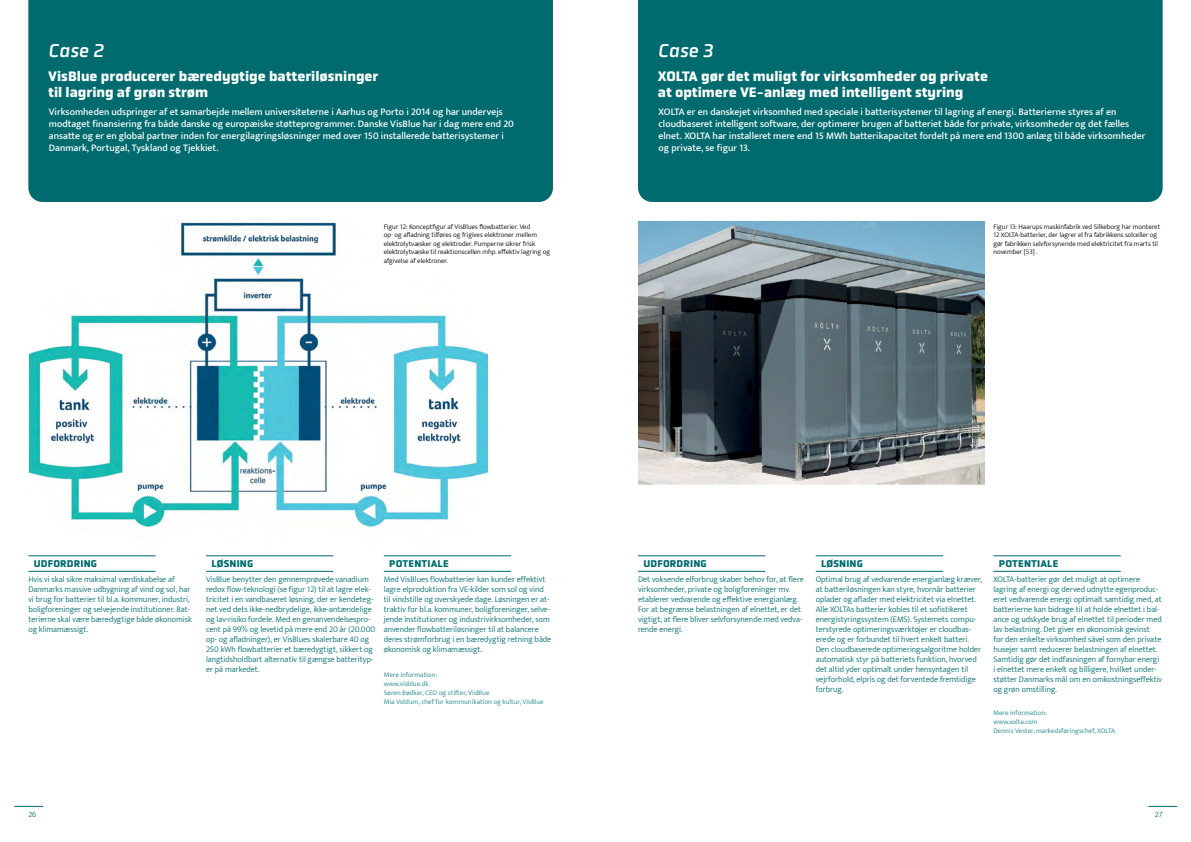
<style>
.page{position:relative;width:1191px;height:842px;background:#fff}
.page>*{position:absolute;margin:0;border:0;box-sizing:border-box;transform-origin:0 0}
.t1{font:italic 19px "Obvia";color:#fff}
.t2{font:700 14px/16px "Obvia";color:#fff}
.t3{font:500 10px/12px "Mukta";color:#fff}
.t4{font:700 10px "Obvia";letter-spacing:.015em;color:#006b6e}
.t5{font:300 8.5px/10px "Mukta";color:#006b6e}
.t6{font:300 8px "Mukta";color:#006b6e}
.t7{font:300 7px/8.4px "Mukta";color:#000}
.t8{font:7px/9px "Mukta";color:#3e969c}
</style>
<div class="page">
<svg style="left:1148px;top:806px;width:29px;height:1px"></svg>
<svg style="left:14px;top:806px;width:29px;height:1px"></svg>
<div style="left:28px;top:0;width:525px;height:202px;background:#006b6e"></div>
<div style="left:638px;top:0;width:524px;height:202px;background:#006b6e"></div>
<hr style="left:638px;top:556px;width:127px;height:1px;background:#006b6e">
<hr style="left:815px;top:556px;width:128px;height:1px;background:#006b6e">
<hr style="left:993px;top:556px;width:127px;height:1px;background:#006b6e">
<hr style="left:638px;top:571px;width:127px;height:1px;background:#006b6e">
<hr style="left:815px;top:571px;width:128px;height:1px;background:#006b6e">
<hr style="left:993px;top:571px;width:127px;height:1px;background:#006b6e">
<hr style="left:28px;top:556px;width:128px;height:1px;background:#006b6e">
<hr style="left:206px;top:556px;width:127px;height:1px;background:#006b6e">
<hr style="left:384px;top:556px;width:127px;height:1px;background:#006b6e">
<hr style="left:28px;top:571px;width:128px;height:1px;background:#006b6e">
<hr style="left:206px;top:571px;width:127px;height:1px;background:#006b6e">
<hr style="left:384px;top:571px;width:127px;height:1px;background:#006b6e">
<img style="left:29px;top:222px;width:459px;height:306px">
<img style="left:638px;top:221px;width:347px;height:264px">
<h1 class="t1" style="left:48px;top:38px;width:57px">Case 2</h1>
<h2 class="t2" style="left:48px;top:69px;width:332px">VisBlue producerer bæredygtige batteriløsninger til lagring af grøn strøm</h2>
<p class="t3" style="left:49px;top:105px;width:466px">Virksomheden udspringer af et samarbejde mellem universiteterne i Aarhus og Porto i 2014 og har undervejs modtaget finansiering fra både danske og europæiske støtteprogrammer. Danske VisBlue har i dag mere end 20 ansatte og er en global partner inden for energilagringsløsninger med over 150 installerede batterisystemer i Danmark, Portugal, Tyskland og Tjekkiet.</p>
<p class="t7" style="left:384px;top:222px;width:168px">Figur 12: Konceptfigur af VisBlues flowbatterier. Ved<br>op- og afladning tilføres og frigives elektroner mellem elektrolytvæsker og elektroder. Pumperne sikrer frisk elektrolytvæske til reaktionscellen mhp. effektiv lagring og afgivelse af elektroner.</p>
<h1 class="t1" style="left:658px;top:38px;width:57px">Case 3</h1>
<h2 class="t2" style="left:658px;top:69px;width:332px">XOLTA gør det muligt for virksomheder og private at optimere VE-anlæg med intelligent styring</h2>
<p class="t3" style="left:658px;top:105px;width:488px">XOLTA er en danskejet virksomhed med speciale i batterisystemer til lagring af energi. Batterierne styres af en cloudbaseret intelligent software, der optimerer brugen af batteriet både for private, virksomheder og det fælles elnet. XOLTA har installeret mere end 15 MWh batterikapacitet fordelt på mere end 1300 anlæg til både virksomheder og private, se figur 13.</p>
<p class="t7" style="left:993px;top:222px;width:168px">Figur 13: Haarups maskinfabrik ved Silkeborg har monteret 12 XOLTA-batterier, der lagrer el fra fabrikkens solceller og gør fabrikken selvforsynende med elektricitet fra marts til november [53] .</p>
<p class="t4" style="left:34px;top:557px;width:65px">UDFORDRING</p>
<p class="t4" style="left:211px;top:557px;width:43px">LØSNING</p>
<p class="t4" style="left:389px;top:557px;width:61px">POTENTIALE</p>
<p class="t4" style="left:643px;top:557px;width:65px">UDFORDRING</p>
<p class="t4" style="left:821px;top:557px;width:43px">LØSNING</p>
<p class="t4" style="left:998px;top:557px;width:61px">POTENTIALE</p>
<p class="t5" style="left:28px;top:574px;width:165px">Hvis vi skal sikre maksimal værdiskabelse af Danmarks massive udbygning af vind og sol, har vi brug for batterier til bl.a. kommuner, industri, boligforeninger og selvejende institutioner. Bat&shy;terierne skal være bæredygtige både økonomisk og klimamæssigt.</p>
<p class="t5" style="left:206px;top:574px;width:171px">VisBlue benytter den gennemprøvede vanadium redox flow-teknologi (se figur 12) til at lagre elek&shy;tricitet i en vandbaseret løsning, der er kendeteg&shy;net ved dets ikke-nedbrydelige, ikke-antændelige og lav-risiko fordele. Med en genanvendelsespro&shy;cent på 99% og levetid på mere end 20 år (20.000 op- og afladninger), er VisBlues skalerbare 40 og 250 kWh flowbatterier et bæredygtigt, sikkert og langtidsholdbart alternativ til gængse batterityp&shy;er på markedet.</p>
<p class="t5" style="left:384px;top:574px;width:169px">Med VisBlues flowbatterier kan kunder effektivt lagre elproduktion fra VE-kilder som sol og vind til vindstille og overskyede dage. Løsningen er at&shy;traktiv for bl.a. kommuner, boligforeninger, selve&shy;jende institutioner og industrivirksomheder, som anvender flowbatteriløsninger til at balancere deres strømforbrug i en bæredygtig retning både økonomisk og klimamæssigt.</p>
<p class="t8" style="left:384px;top:670px;width:161px">Mere information:<br>www.visblue.dk<br>Søren Bødker, CEO og stifter, VisBlue<br>Mia Voldum, chef for kommunikation og kultur, VisBlue</p>
<p class="t5" style="left:638px;top:574px;width:167px">Det voksende elforbrug skaber behov for, at flere virksomheder, private og boligforeninger mv. etablerer vedvarende og effektive energianlæg.<br>For at begrænse belastningen af elnettet, er det vigtigt, at flere bliver selvforsynende med vedva&shy;rende energi.</p>
<p class="t5" style="left:815px;top:574px;width:168px">Optimal brug af vedvarende energianlæg kræver, at batteriløsningen kan styre, hvornår batterier oplader og aflader med elektricitet via elnettet.<br>Alle XOLTAs batterier kobles til et sofistikeret energistyringssystem (EMS). Systemets compu&shy;terstyrede optimeringsværktøjer er cloudbas&shy;erede og er forbundet til hvert enkelt batteri.<br>Den cloudbaserede optimeringsalgoritme holder automatisk styr på batteriets funktion, hvorved det altid yder optimalt under hensyntagen til vejrforhold, elpris og det forventede fremtidige forbrug.</p>
<p class="t5" style="left:993px;top:574px;width:170px">XOLTA-batterier gør det muligt at optimere lagring af energi og derved udnytte egenproduc&shy;eret vedvarende energi optimalt samtidig med, at batterierne kan bidrage til at holde elnettet i bal&shy;ance og udskyde brug af elnettet til perioder med lav belastning. Det giver en økonomisk gevinst<br>for den enkelte virksomhed såvel som den private husejer samt reducerer belastningen af elnettet.<br>Samtidig gør det indfasningen af fornybar energi i elnettet mere enkelt og billigere, hvilket under&shy;støtter Danmarks mål om en omkostningseffektiv og grøn omstilling.</p>
<p class="t8" style="left:993px;top:708px;width:123px">Mere information:<br>www.xolta.com<br>Dennis Vester, markedsføringschef, XOLTA</p>
<p class="t6" style="left:28px;top:809px;width:9px">26</p>
<p class="t6" style="left:1154px;top:809px;width:9px">27</p>
</div>
